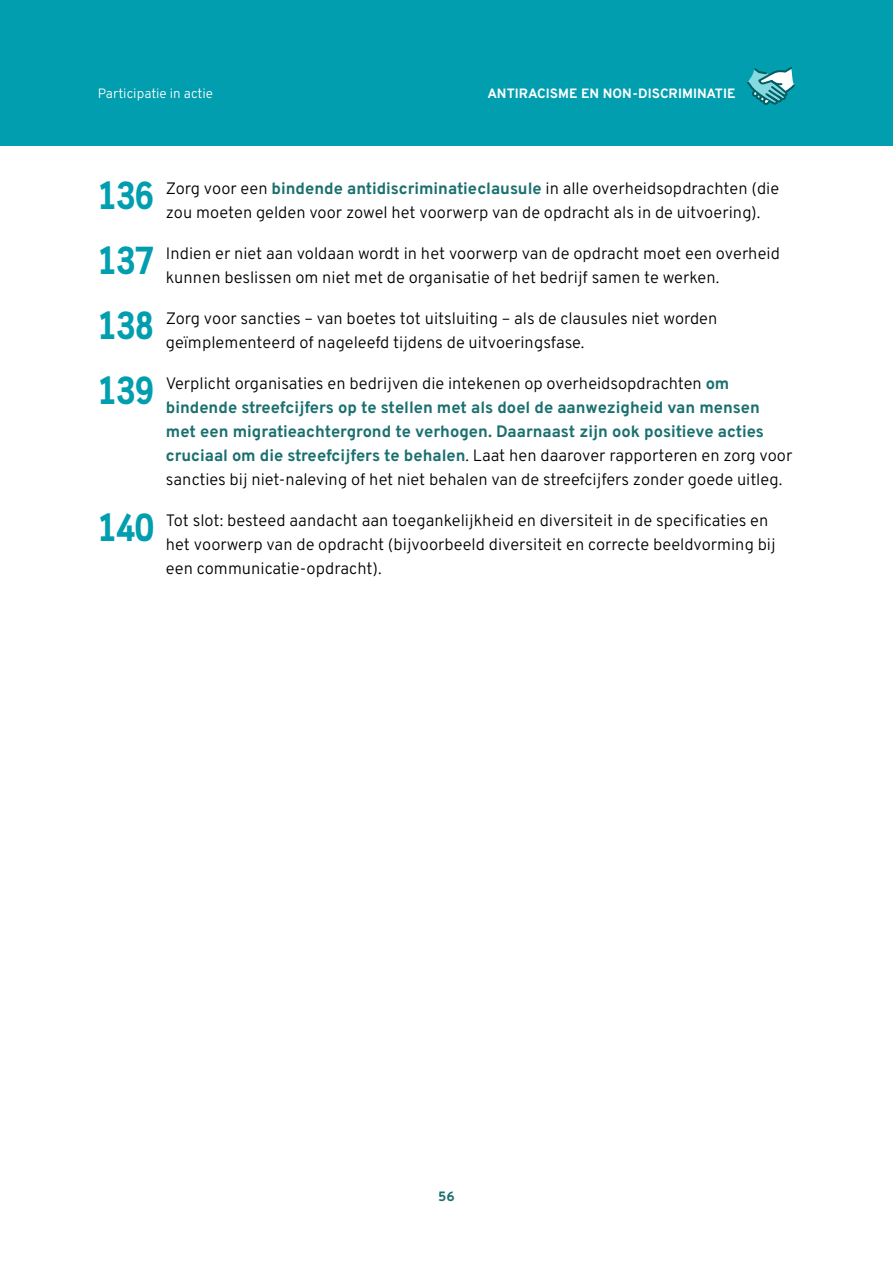
<style>
.page{position:relative;width:893px;height:1263px;background:#fff}
.page>*{position:absolute;margin:0;border:0;box-sizing:border-box;transform-origin:0 0}
.t1{font:700 39px "Cloud Cond";color:#009eaf}
.t2{font:300 16.5px/24px "Overpass";color:#000}
.t3{font:700 13.5px "Overpass";letter-spacing:.005em;color:#fff}
.t4{font:300 13.5px "Overpass";color:#fff}
.t5{font:700 13.5px "Overpass";color:#1a706f}
.s1{font-weight:700;color:#1a706f}
</style>
<div class="page">
<div style="left:0;top:0;width:893px;height:146px;background:#009eaf"></div>
<svg style="left:747px;top:67px;width:48px;height:38px"></svg>
<p class="t4" style="left:98px;top:82px;width:117px">Participatie in actie</p>
<p class="t3" style="left:487px;top:82px;width:250px">ANTIRACISME EN NON-DISCRIMINATIE</p>
<h1 class="t1" style="left:98px;top:172px;width:58px">136</h1>
<p class="t2" style="left:166px;top:176px;width:615px">Zorg voor een <span class="s1">bindende antidiscriminatieclausule</span> in alle overheidsopdrachten (die zou moeten gelden voor zowel het voorwerp van de opdracht als in de uitvoering).</p>
<h1 class="t1" style="left:98px;top:237px;width:58px">137</h1>
<p class="t2" style="left:166px;top:241px;width:616px">Indien er niet aan voldaan wordt in het voorwerp van de opdracht moet een overheid kunnen beslissen om niet met de organisatie of het bedrijf samen te werken.</p>
<h1 class="t1" style="left:98px;top:302px;width:58px">138</h1>
<p class="t2" style="left:166px;top:306px;width:553px">Zorg voor sancties – van boetes tot uitsluiting – als de clausules niet worden geïmplementeerd of nageleefd tijdens de uitvoeringsfase.</p>
<h1 class="t1" style="left:98px;top:367px;width:58px">139</h1>
<p class="t2" style="left:166px;top:371px;width:628px">Verplicht organisaties en bedrijven die intekenen op overheidsopdrachten <span class="s1">om bindende streefcijfers op te stellen met als doel de aanwezigheid van mensen met een migratieachtergrond te verhogen. Daarnaast zijn ook positieve acties cruciaal om die streefcijfers te behalen</span>. Laat hen daarover rapporteren en zorg voor sancties bij niet-naleving of het niet behalen van de streefcijfers zonder goede uitleg.</p>
<h1 class="t1" style="left:98px;top:504px;width:58px">140</h1>
<p class="t2" style="left:166px;top:508px;width:611px">Tot slot: besteed aandacht aan toegankelijkheid en diversiteit in de specificaties en het voorwerp van de opdracht (bijvoorbeeld diversiteit en correcte beeldvorming bij een communicatie-opdracht).</p>
<p class="t5" style="left:438px;top:1185px;width:18px">56</p>
</div>
